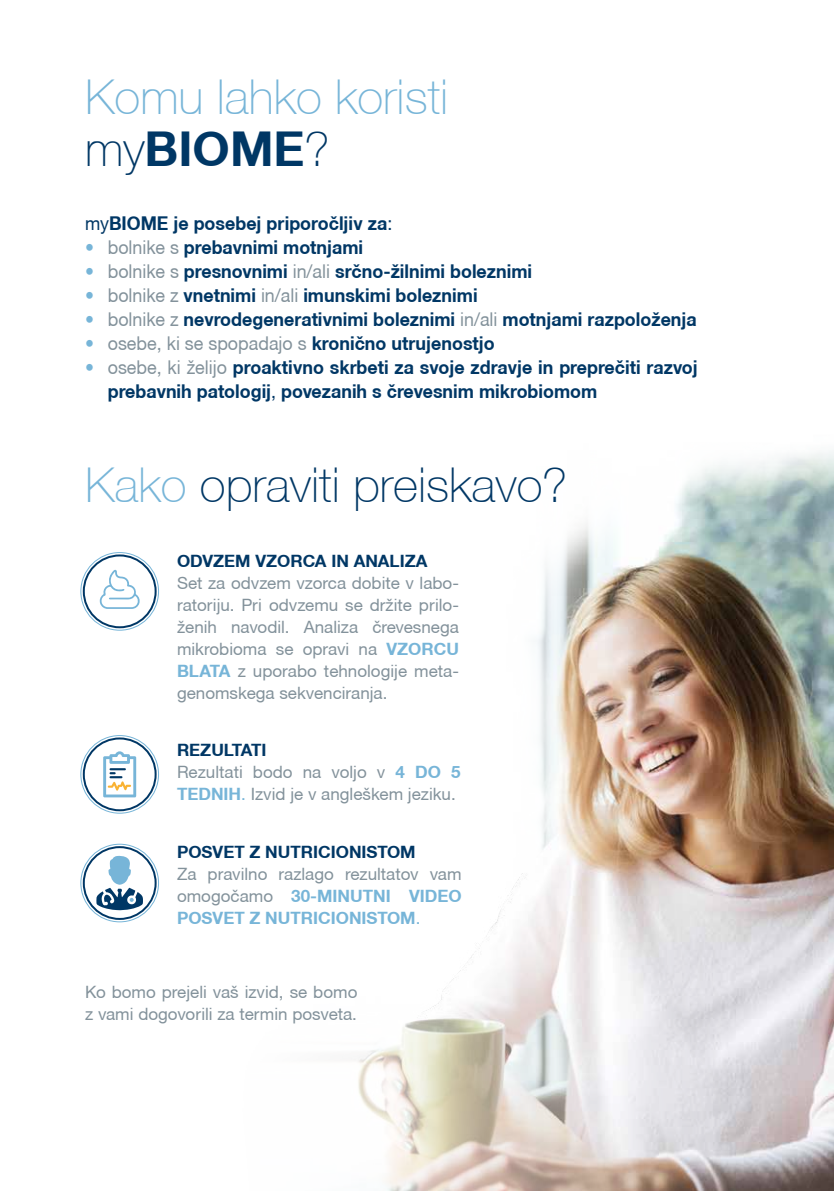
<style>
.page{position:relative;width:834px;height:1191px;background:#fff}
.page>*{position:absolute;margin:0;border:0;box-sizing:border-box;transform-origin:0 0}
.t1{font:100 48px/52px "Helvetica Neue CE";color:#77b5d8}
.t2{font:100 48px "Helvetica Neue CE";color:#003765}
.t3{font:700 19px/24px "Helvetica Neue CE";color:#003765;scale:.94 1}
.t4{font:19px "Helvetica Neue CE";color:#83929b;scale:.94 1}
.t5{font:17px/22px "Helvetica Neue CE";color:#83929b}
.t6{font:700 17px "Helvetica Neue CE";color:#003765}
.s1{color:#003765}
.s2{font-weight:700;color:#003765}
.s3{font-weight:400}
.s4{font-weight:400;color:#77b5d8}
.s5{font-weight:400;color:#83929b}
.s6{color:#77b5d8}
.s7{font-weight:700;color:#77b5d8}
</style>
<div class="page">
<img style="left:80px;top:451px;width:753px;height:740px">
<div style="left:84px;top:555px;width:72px;height:72px;background:#fff;border-radius:50%"></div>
<div style="left:83px;top:554px;width:74px;height:74px;border:2px solid #003765;border-radius:50%"></div>
<div style="left:80px;top:552px;width:79px;height:78px;border:1px solid #77b5d8;border-radius:50%"></div>
<svg style="left:99px;top:569px;width:41px;height:40px"></svg>
<div style="left:84px;top:738px;width:72px;height:72px;background:#fff;border-radius:50%"></div>
<div style="left:83px;top:737px;width:74px;height:74px;border:2px solid #003765;border-radius:50%"></div>
<div style="left:80px;top:735px;width:79px;height:78px;border:1px solid #77b5d8;border-radius:50%"></div>
<svg style="left:103px;top:751px;width:33px;height:46px"></svg>
<svg style="left:84px;top:847px;width:72px;height:72px"></svg>
<div style="left:83px;top:846px;width:74px;height:74px;border:2px solid #003765;border-radius:50%"></div>
<div style="left:80px;top:843px;width:79px;height:79px;border:1px solid #77b5d8;border-radius:50%"></div>
<svg style="left:96px;top:855px;width:47px;height:55px"></svg>
<h1 class="t1" style="left:85px;top:71px;width:364px">Komu lahko koristi <span class="s1">my</span><span class="s2">BIOME</span><span class="s1">?</span></h1>
<p class="t3" style="left:85px;top:211px;width:328px"><span class="s3">my</span>BIOME je posebej priporočljiv za<span class="s3">:</span></p>
<p class="t3" style="left:85px;top:235px;width:297px"><span class="s4">•</span> <span class="s5">bolnike s</span> prebavnimi motnjami</p>
<p class="t3" style="left:85px;top:259px;width:477px"><span class="s4">•</span> <span class="s5">bolnike s</span> presnovnimi <span class="s5">in/ali</span> srčno-žilnimi boleznimi</p>
<p class="t3" style="left:85px;top:283px;width:419px"><span class="s4">•</span> <span class="s5">bolnike z</span> vnetnimi <span class="s5">in/ali</span> imunskimi boleznimi</p>
<p class="t3" style="left:85px;top:307px;width:652px"><span class="s4">•</span> <span class="s5">bolnike z</span> nevrodegenerativnimi boleznimi <span class="s5">in/ali</span> motnjami razpoloženja</p>
<p class="t4" style="left:85px;top:331px;width:437px"><span class="s6">•</span> osebe, ki se spopadajo s <span class="s2">kronično utrujenostjo</span></p>
<p class="t3" style="left:108px;top:355px;width:629px;text-indent:-23px"><span class="s4">•</span> <span class="s5">osebe, ki želijo</span> proaktivno skrbeti za svoje zdravje in preprečiti razvoj prebavnih patologij<span class="s3">,</span> povezanih s črevesnim mikrobiomom</p>
<h1 class="t2" style="left:85px;top:457px;width:484px"><span class="s6">Kako</span> opraviti preiskavo?</h1>
<p class="t6" style="left:177px;top:550px;width:252px">ODVZEM VZORCA IN ANALIZA</p>
<p class="t5" style="left:177px;top:572px;width:283px;text-align:justify">Set za odvzem vzorca dobite v labo&shy;ratoriju. Pri odvzemu se držite prilo&shy;ženih navodil. Analiza črevesnega mikrobioma se opravi na <span class="s7">VZORCU BLATA</span> z uporabo tehnologije meta&shy;genomskega sekvenciranja.</p>
<p class="t5" style="left:177px;top:739px;width:285px"><span class="s2">REZULTATI<br></span>Rezultati bodo na voljo v <span class="s7">4 DO 5<br>TEDNIH</span><span class="s6">.</span> Izvid je v angleškem jeziku.</p>
<p class="t6" style="left:177px;top:841px;width:240px">POSVET Z NUTRICIONISTOM</p>
<p class="t5" style="left:177px;top:863px;width:286px;text-align:justify">Za pravilno razlago rezultatov vam omogočamo <span class="s7">30-MINUTNI VIDEO POSVET Z NUTRICIONISTOM</span><span class="s6">.</span></p>
<p class="t5" style="left:85px;top:980px;width:274px">Ko bomo prejeli vaš izvid, se bomo z vami dogovorili za termin posveta.</p>
</div>
